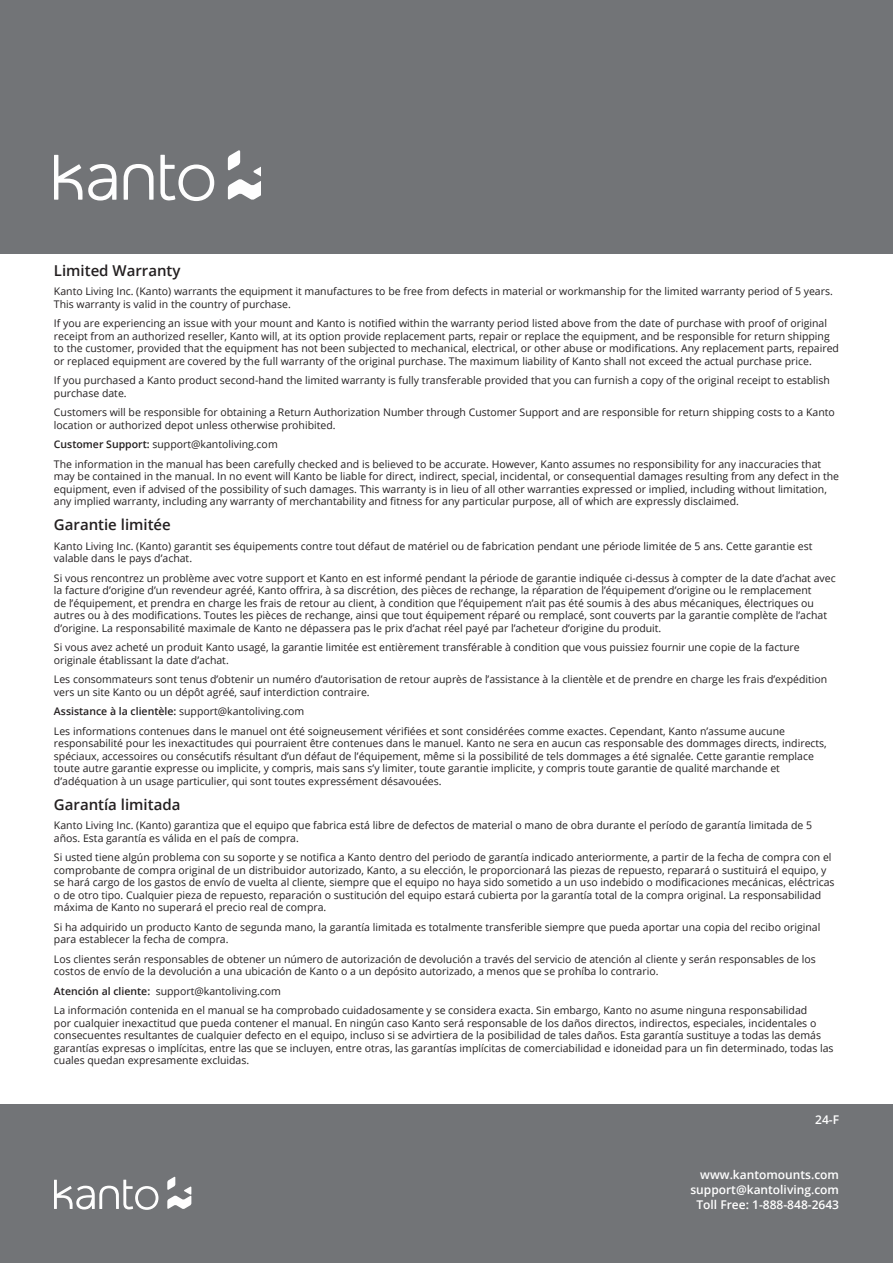
<style>
.page{position:relative;width:893px;height:1263px;background:#fff}
.page>*{position:absolute;margin:0;border:0;box-sizing:border-box;transform-origin:0 0}
.Warranty{font:600 15px "Open Sans";color:#231f20}
.comparison_subhead{font:600 12px/15px "Open Sans";color:#fff;text-align:right}
.Warranty-2{font:10.5px/12.6px "Open Sans";color:#231f20}
.Warranty-3{font:600 10.5px "Open Sans";color:#231f20}
.s1{font-weight:600}
.s2{font-weight:400}
</style>
<div class="page">
<div style="left:0;top:0;width:893px;height:253px;background:#727477"></div>
<div style="left:0;top:1104px;width:893px;height:159px;background:#727477"></div>
<svg style="left:228px;top:150px;width:33px;height:50px"></svg>
<svg style="left:124px;top:164px;width:30px;height:36px"></svg>
<svg style="left:160px;top:155px;width:54px;height:46px"></svg>
<svg style="left:54px;top:155px;width:63px;height:46px"></svg>
<svg style="left:167px;top:1176px;width:24px;height:33px"></svg>
<svg style="left:54px;top:1180px;width:104px;height:30px"></svg>
<p class="Warranty" style="left:54px;top:260px;width:128px">Limited Warranty</p>
<p class="Warranty-2" style="left:54px;top:285px;width:780px">Kanto Living Inc. (Kanto) warrants the equipment it manufactures to be free from defects in material or workmanship for the limited warranty period of 5 years.<br>This warranty is valid in the country of purchase.</p>
<p class="Warranty-2" style="left:54px;top:317px;width:787px">If you are experiencing an issue with your mount and Kanto is notified within the warranty period listed above from the date of purchase with proof of original receipt from an authorized reseller, Kanto will, at its option provide replacement parts, repair or replace the equipment, and be responsible for return shipping to the customer, provided that the equipment has not been subjected to mechanical, electrical, or other abuse or modifications. Any replacement parts, repaired or replaced equipment are covered by the full warranty of the original purchase. The maximum liability of Kanto shall not exceed the actual purchase price.</p>
<p class="Warranty-2" style="left:54px;top:374px;width:778px">If you purchased a Kanto product second-hand the limited warranty is fully transferable provided that you can furnish a copy of the original receipt to establish purchase date.</p>
<p class="Warranty-2" style="left:54px;top:406px;width:782px">Customers will be responsible for obtaining a Return Authorization Number through Customer Support and are responsible for return shipping costs to a Kanto location or authorized depot unless otherwise prohibited.</p>
<p class="Warranty-2" style="left:54px;top:438px;width:225px"><span class="s1">Customer Support:</span> support@kantoliving.com</p>
<p class="Warranty-2" style="left:54px;top:457px;width:787px">The information in the manual has been carefully checked and is believed to be accurate. However, Kanto assumes no responsibility for any inaccuracies that may be contained in the manual. In no event will Kanto be liable for direct, indirect, special, incidental, or consequential damages resulting from any defect in the equipment, even if advised of the possibility of such damages. This warranty is in lieu of all other warranties expressed or implied, including without limitation, any implied warranty, including any warranty of merchantability and fitness for any particular purpose, all of which are expressly disclaimed.</p>
<p class="Warranty" style="left:54px;top:514px;width:118px">Garantie limitée</p>
<p class="Warranty-2" style="left:54px;top:539px;width:760px">Kanto Living Inc. (Kanto) garantit ses équipements contre tout défaut de matériel ou de fabrication pendant une période limitée de 5 ans. Cette garantie est valable dans le pays d’achat.</p>
<p class="Warranty-2" style="left:54px;top:571px;width:783px">Si vous rencontrez un problème avec votre support et Kanto en est informé pendant la période de garantie indiquée ci-dessus à compter de la date d’achat avec la facture d’origine d’un revendeur agréé, Kanto offrira, à sa discrétion, des pièces de rechange, la réparation de l’équipement d’origine ou le remplacement<br>de l’équipement, et prendra en charge les frais de retour au client, à condition que l’équipement n’ait pas été soumis à des abus mécaniques, électriques ou autres ou à des modifications. Toutes les pièces de rechange, ainsi que tout équipement réparé ou remplacé, sont couverts par la garantie complète de l’achat d’origine. La responsabilité maximale de Kanto ne dépassera pas le prix d’achat réel payé par l’acheteur d’origine du produit.</p>
<p class="Warranty-2" style="left:54px;top:641px;width:747px">Si vous avez acheté un produit Kanto usagé, la garantie limitée est entièrement transférable à condition que vous puissiez fournir une copie de la facture originale établissant la date d’achat.</p>
<p class="Warranty-2" style="left:54px;top:673px;width:775px">Les consommateurs sont tenus d’obtenir un numéro d’autorisation de retour auprès de l’assistance à la clientèle et de prendre en charge les frais d’expédition vers un site Kanto ou un dépôt agréé, sauf interdiction contraire.</p>
<p class="Warranty-3" style="left:54px;top:704px;width:252px">Assistance à la clientèle: <span class="s2">support@kantoliving.com</span></p>
<p class="Warranty-2" style="left:54px;top:724px;width:774px">Les informations contenues dans le manuel ont été soigneusement vérifiées et sont considérées comme exactes. Cependant, Kanto n’assume aucune responsabilité pour les inexactitudes qui pourraient être contenues dans le manuel. Kanto ne sera en aucun cas responsable des dommages directs, indirects, spéciaux, accessoires ou consécutifs résultant d’un défaut de l’équipement, même si la possibilité de tels dommages a été signalée. Cette garantie remplace toute autre garantie expresse ou implicite, y compris, mais sans s’y limiter, toute garantie implicite, y compris toute garantie de qualité marchande et d’adéquation à un usage particulier, qui sont toutes expressément désavouées.</p>
<p class="Warranty" style="left:54px;top:794px;width:128px">Garantía limitada</p>
<p class="Warranty-2" style="left:54px;top:819px;width:760px">Kanto Living Inc. (Kanto) garantiza que el equipo que fabrica está libre de defectos de material o mano de obra durante el período de garantía limitada de 5 años. Esta garantía es válida en el país de compra.</p>
<p class="Warranty-2" style="left:54px;top:851px;width:782px">Si usted tiene algún problema con su soporte y se notifica a Kanto dentro del periodo de garantía indicado anteriormente, a partir de la fecha de compra con el comprobante de compra original de un distribuidor autorizado, Kanto, a su elección, le proporcionará las piezas de repuesto, reparará o sustituirá el equipo, y se hará cargo de los gastos de envío de vuelta al cliente, siempre que el equipo no haya sido sometido a un uso indebido o modificaciones mecánicas, eléctricas o de otro tipo. Cualquier pieza de repuesto, reparación o sustitución del equipo estará cubierta por la garantía total de la compra original. La responsabilidad máxima de Kanto no superará el precio real de compra.</p>
<p class="Warranty-2" style="left:54px;top:920px;width:768px">Si ha adquirido un producto Kanto de segunda mano, la garantía limitada es totalmente transferible siempre que pueda aportar una copia del recibo original para establecer la fecha de compra.</p>
<p class="Warranty-2" style="left:54px;top:952px;width:763px">Los clientes serán responsables de obtener un número de autorización de devolución a través del servicio de atención al cliente y serán responsables de los costos de envío de la devolución a una ubicación de Kanto o a un depósito autorizado, a menos que se prohíba lo contrario.</p>
<p class="Warranty-2" style="left:54px;top:984px;width:229px"><span class="s1">Atención al cliente:</span> support@kantoliving.com</p>
<p class="Warranty-2" style="left:54px;top:1004px;width:781px">La información contenida en el manual se ha comprobado cuidadosamente y se considera exacta. Sin embargo, Kanto no asume ninguna responsabilidad<br>por cualquier inexactitud que pueda contener el manual. En ningún caso Kanto será responsable de los daños directos, indirectos, especiales, incidentales o consecuentes resultantes de cualquier defecto en el equipo, incluso si se advirtiera de la posibilidad de tales daños. Esta garantía sustituye a todas las demás garantías expresas o implícitas, entre las que se incluyen, entre otras, las garantías implícitas de comerciabilidad e idoneidad para un fin determinado, todas las cuales quedan expresamente excluidas.</p>
<p class="comparison_subhead" style="left:815px;top:1111px;width:25px">24-F</p>
<p class="comparison_subhead" style="left:690px;top:1167px;width:150px">www.kantomounts.com support@kantoliving.com<br>Toll Free: 1-888-848-2643</p>
</div>
